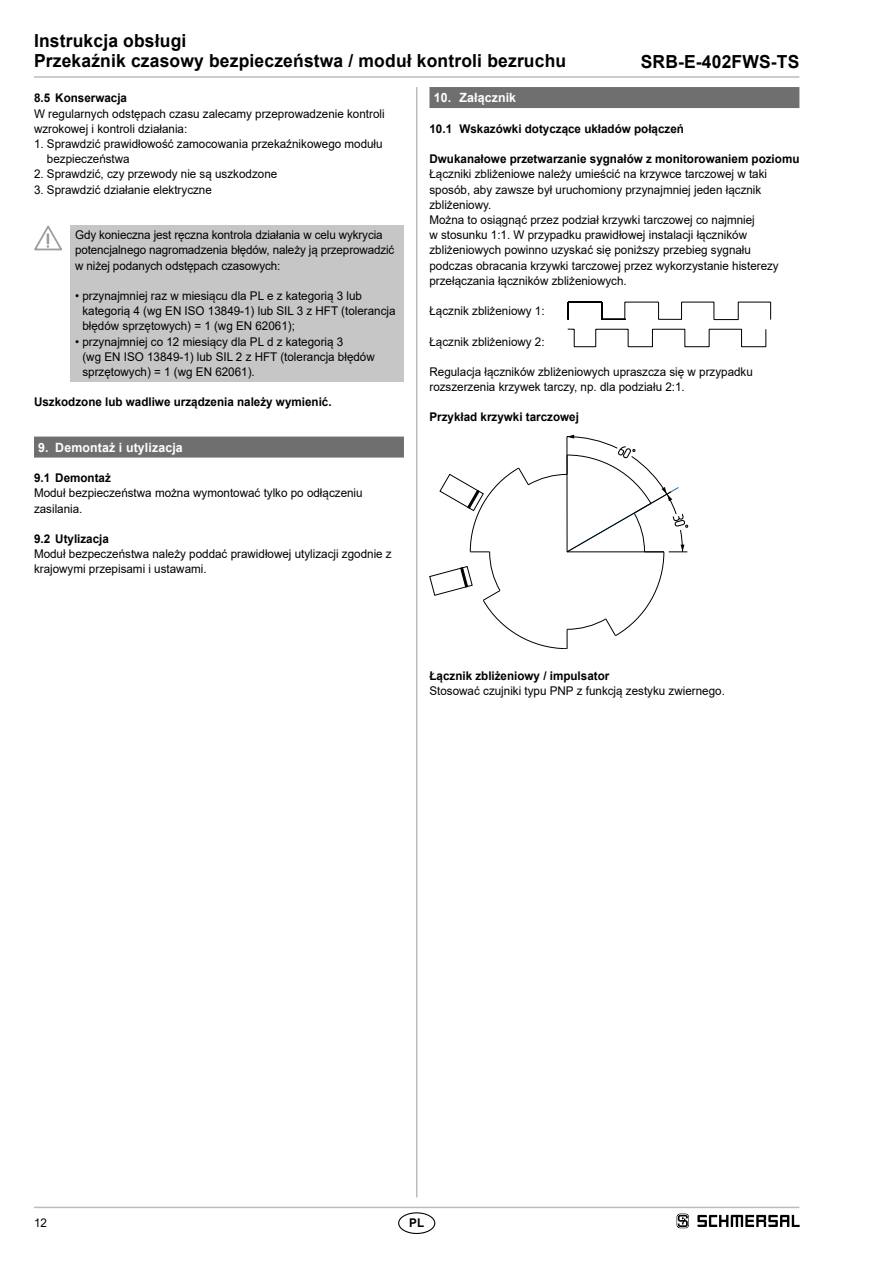
<style>
.page{position:relative;width:893px;height:1263px;background:#fff}
.page>*{position:absolute;margin:0;border:0;box-sizing:border-box;transform-origin:0 0}
.t1{font:700 18px/20.2px "Arial";letter-spacing:.01em;color:#000}
.t2{font:700 12.75px "Arial";letter-spacing:.01em;color:#fff}
.t3{font:12px/15.1px "Arial";color:#000}
.t4{font:700 12px "Arial";color:#000}
</style>
<div class="page">
<hr style="left:34px;top:1207px;width:765px;height:1px;background:#bcbcbc">
<hr style="left:34px;top:76px;width:765px;height:2px;background:#bcbcbc">
<hr style="left:416px;top:87px;width:1px;height:1110px;background:#bcbcbc">
<div style="left:398px;top:1212px;width:37px;height:22px;border:1px solid #000;border-radius:50%"></div>
<div style="left:34px;top:437px;width:370px;height:21px;background:#706f6f"></div>
<div style="left:70px;top:225px;width:334px;height:157px;background:#c6c6c6"></div>
<svg style="left:34px;top:225px;width:28px;height:26px"></svg>
<div style="left:429px;top:87px;width:370px;height:21px;background:#706f6f"></div>
<svg style="left:429px;top:435px;width:259px;height:214px"></svg>
<hr style="left:568px;top:302px;width:34px;height:1px;background:#000">
<svg style="left:568px;top:303px;width:1px;height:17px"></svg>
<hr style="left:625px;top:302px;width:34px;height:1px;background:#000">
<svg style="left:602px;top:302px;width:23px;height:18px"></svg>
<hr style="left:681px;top:302px;width:33px;height:1px;background:#000">
<svg style="left:658px;top:302px;width:24px;height:18px"></svg>
<hr style="left:738px;top:302px;width:33px;height:1px;background:#000">
<svg style="left:714px;top:302px;width:25px;height:18px"></svg>
<svg style="left:770px;top:303px;width:1px;height:17px"></svg>
<hr style="left:596px;top:329px;width:32px;height:1px;background:#000">
<svg style="left:568px;top:329px;width:28px;height:18px"></svg>
<hr style="left:652px;top:329px;width:33px;height:1px;background:#000">
<svg style="left:628px;top:329px;width:25px;height:18px"></svg>
<hr style="left:709px;top:329px;width:32px;height:1px;background:#000">
<svg style="left:684px;top:329px;width:26px;height:18px"></svg>
<svg style="left:741px;top:329px;width:25px;height:18px"></svg>
<svg style="left:677px;top:1213px;width:12px;height:15px"></svg>
<svg style="left:697px;top:1215px;width:102px;height:12px"></svg>
<h1 class="t1" style="left:34px;top:31px;width:534px">Instrukcja obsługi<br>Przekaźnik czasowy bezpieczeństwa / moduł kontroli bezruchu</h1>
<h1 class="t1" style="left:641px;top:52px;width:160px">SRB-E-402FWS-TS</h1>
<p class="t4" style="left:34px;top:90px;width:95px">8.5 Konserwacja</p>
<p class="t3" style="left:34px;top:106px;width:352px">W regularnych odstępach czasu zalecamy przeprowadzenie kontroli wzrokowej i kontroli działania:</p>
<p class="t3" style="left:47px;top:136px;width:337px;text-indent:-13px">1. Sprawdzić prawidłowość zamocowania przekaźnikowego modułu bezpieczeństwa</p>
<p class="t3" style="left:34px;top:166px;width:245px">2. Sprawdzić, czy przewody nie są uszkodzone</p>
<p class="t3" style="left:34px;top:182px;width:179px">3. Sprawdzić działanie elektryczne</p>
<p class="t3" style="left:75px;top:227px;width:321px">Gdy konieczna jest ręczna kontrola działania w celu wykrycia potencjalnego nagromadzenia błędów, należy ją przeprowadzić w niżej podanych odstępach czasowych:</p>
<p class="t3" style="left:82px;top:288px;width:315px;text-indent:-7px">• przynajmniej raz w miesiącu dla PL e z kategorią 3 lub kategorią 4 (wg EN ISO 13849-1) lub SIL 3 z HFT (tolerancja błędów sprzętowych) = 1 (wg EN 62061);</p>
<p class="t3" style="left:82px;top:334px;width:294px;text-indent:-7px">• przynajmniej co 12 miesiący dla PL d z kategorią 3<br>(wg EN ISO 13849-1) lub SIL 2 z HFT (tolerancja błędów sprzętowych) = 1 (wg EN 62061).</p>
<p class="t4" style="left:34px;top:394px;width:299px">Uszkodzone lub wadliwe urządzenia należy wymienić.</p>
<p class="t2" style="left:38px;top:438px;width:146px">9. Demontaż i utylizacja</p>
<p class="t4" style="left:34px;top:470px;width:78px">9.1 Demontaż</p>
<p class="t3" style="left:34px;top:486px;width:330px">Moduł bezpieczeństwa można wymontować tylko po odłączeniu zasilania.</p>
<p class="t4" style="left:34px;top:530px;width:76px">9.2 Utylizacja</p>
<p class="t3" style="left:34px;top:546px;width:359px">Moduł bezpeczeństwa należy poddać prawidłowej utylizacji zgodnie z krajowymi przepisami i ustawami.</p>
<p class="t2" style="left:434px;top:89px;width:84px">10. Załącznik</p>
<p class="t4" style="left:429px;top:120px;width:256px">10.1 Wskazówki dotyczące układów połączeń</p>
<p class="t4" style="left:429px;top:150px;width:371px">Dwukanałowe przetwarzanie sygnałów z monitorowaniem poziomu</p>
<p class="t3" style="left:429px;top:166px;width:351px">Łączniki zbliżeniowe należy umieścić na krzywce tarczowej w taki sposób, aby zawsze był uruchomiony przynajmniej jeden łącznik zbliżeniowy.<br>Można to osiągnąć przez podział krzywki tarczowej co najmniej<br>w stosunku 1:1. W przypadku prawidłowej instalacji łączników zbliżeniowych powinno uzyskać się poniższy przebieg sygnału podczas obracania krzywki tarczowej przez wykorzystanie histerezy przełączania łączników zbliżeniowych.</p>
<p class="t3" style="left:429px;top:303px;width:117px">Łącznik zbliżeniowy 1:</p>
<p class="t3" style="left:429px;top:334px;width:117px">Łącznik zbliżeniowy 2:</p>
<p class="t3" style="left:429px;top:364px;width:325px">Regulacja łączników zbliżeniowych upraszcza się w przypadku rozszerzenia krzywek tarczy, np. dla podziału 2:1.</p>
<p class="t4" style="left:429px;top:409px;width:151px">Przykład krzywki tarczowej</p>
<p class="t4" style="left:429px;top:667px;width:181px">Łącznik zbliżeniowy / impulsator</p>
<p class="t3" style="left:429px;top:683px;width:297px">Stosować czujniki typu PNP z funkcją zestyku zwiernego.</p>
<p class="t3" style="left:34px;top:1215px;width:14px">12</p>
<p class="t4" style="left:409px;top:1214px;width:16px">PL</p>
</div>
